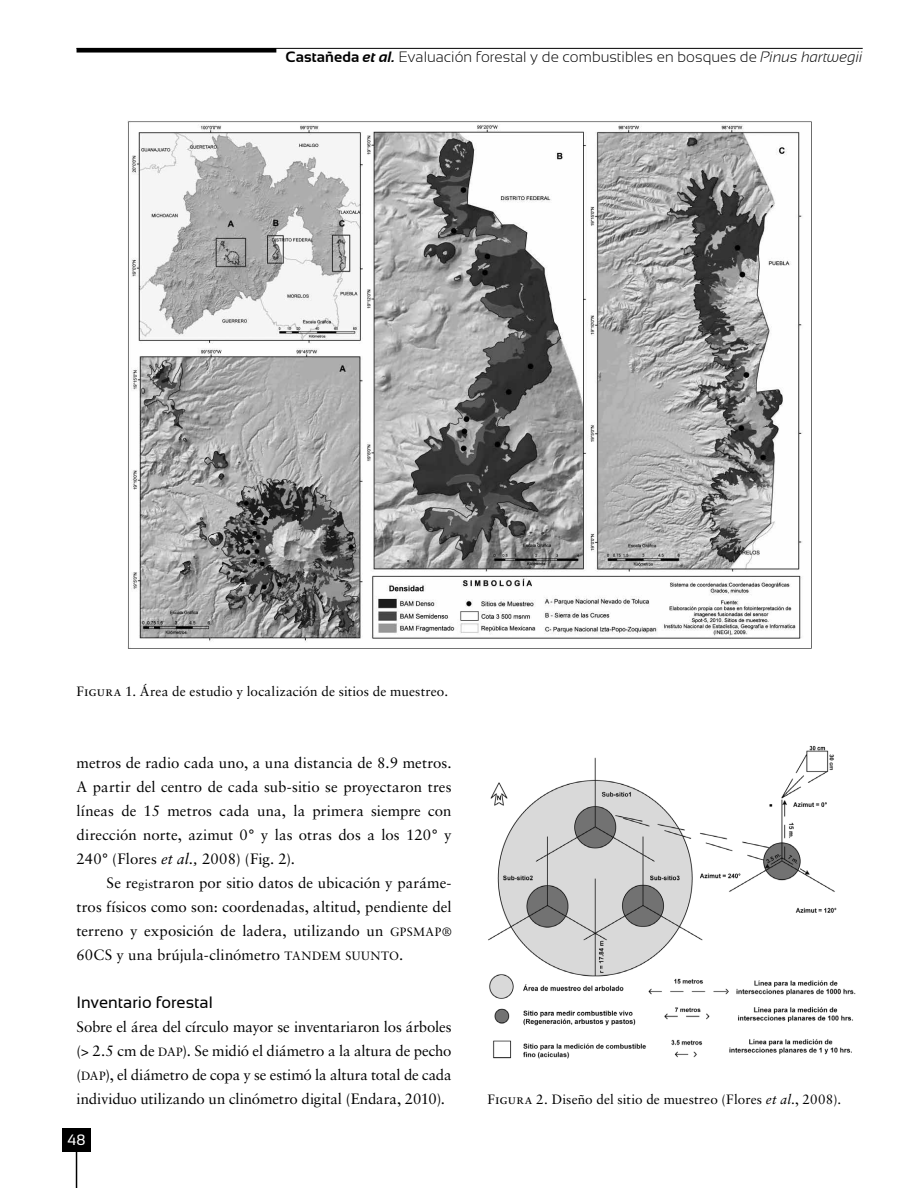
<style>
.page{position:relative;width:918px;height:1188px;background:#fff}
.page>*{position:absolute;margin:0;border:0;box-sizing:border-box;transform-origin:0 0}
.t1{font:16.5px "Sansation";color:#000}
.t2{font:15px/24px "Sabon LT Std";letter-spacing:.005em;color:#000;text-align:justify}
.t3{font:300 15px "Sansation";letter-spacing:.005em;color:#000}
.t4{font:15px "Sansation";color:#fff}
.t5{font:13.5px "Sabon LT Std";letter-spacing:.015em;color:#000}
.s1{font-weight:700}
.s2{font-weight:700;font-style:italic}
.s3{font-style:italic}
.s4{font-size:12px}
</style>
<div class="page">
<div style="left:63px;top:1128px;width:28px;height:24px;background:#000"></div>
<hr style="left:76px;top:1151px;width:1px;height:37px;background:#000">
<div style="left:77px;top:48px;width:199px;height:5px;background:#000"></div>
<hr style="left:77px;top:48px;width:786px;height:1px;background:#000">
<img style="left:127px;top:121px;width:685px;height:528px">
<img style="left:488px;top:745px;width:368px;height:314px">
<p class="t3" style="left:285px;top:48px;width:579px"><span class="s1">Castañeda</span> <span class="s2">et al.</span> Evaluación forestal y de combustibles en bosques de <span class="s3">Pinus hartwegii</span></p>
<p class="t5" style="left:77px;top:683px;width:373px">Figura 1. Área de estudio y localización de sitios de muestreo.</p>
<p class="t2" style="left:77px;top:751px;width:377px">metros de radio cada uno, a una distancia de 8.9 metros.<br>A partir del centro de cada sub-sitio se proyectaron tres líneas de 15 metros cada una, la primera siempre con dirección norte, azimut 0° y las otras dos a los 120° y 240° (Flores <span class="s3">et al.,</span> 2008) (Fig. 2).</p>
<p class="t2" style="left:77px;top:871px;width:377px;text-indent:30px">Se re<span class="s4">gis</span>traron por sitio datos de ubicación y paráme&shy;tros físicos como son: coordenadas, altitud, pendiente del terreno y exposición de ladera, utilizando un <span class="s4">GPSMAP® </span>60CS y una brújula-clinómetro <span class="s4">TANDEM SUUNTO</span>.</p>
<p class="t1" style="left:77px;top:993px;width:138px">Inventario forestal</p>
<p class="t2" style="left:77px;top:1015px;width:377px">Sobre el área del círculo mayor se inventariaron los árboles (&gt; 2.5 cm de <span class="s4">DAP</span>). Se midió el diámetro a la altura de pecho (<span class="s4">DAP</span>), el diámetro de copa y se estimó la altura total de cada individuo utilizando un clinómetro digital (Endara, 2010).</p>
<p class="t4" style="left:68px;top:1131px;width:20px">48</p>
<p class="t5" style="left:488px;top:1091px;width:355px">Figura 2. Diseño del sitio de muestreo (Flores <span class="s3">et al</span>., 2008).</p>
</div>
